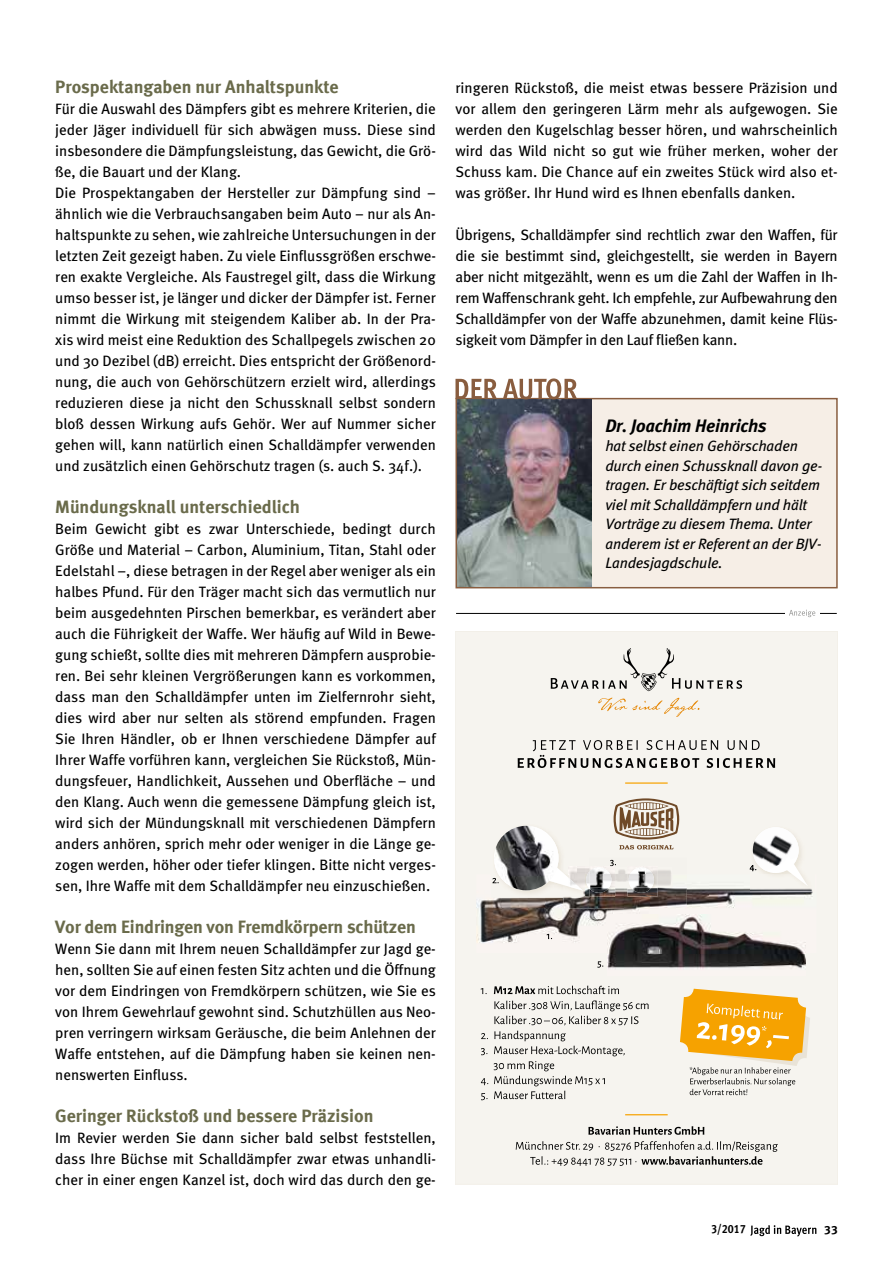
<style>
.page{position:relative;width:893px;height:1263px;background:#fff}
.page>*{position:absolute;margin:0;border:0;box-sizing:border-box;transform-origin:0 0}
.t1{font:18px "Meta Bold LF";color:#6a6b4b}
.t2{font:italic 18px "Meta Bold Lf";letter-spacing:-.01em;color:#000}
.t3{font:15px/21px "Meta";color:#000;text-align:justify}
.t4{font:italic 15px/19.5px "Meta";letter-spacing:-.01em;color:#000}
.t5{font:12px "Meta Cond Bold LF";color:#000}
.t6{font:12px "Meta Bold LF";color:#000}
</style>
<div class="page">
<svg style="left:750px;top:1225px;width:66px;height:11px"></svg>
<div style="left:455px;top:631px;width:383px;height:553px;background:#f6f4ef"></div>
<hr style="left:625px;top:782px;width:43px;height:2px;background:#f6a200">
<hr style="left:625px;top:1114px;width:43px;height:1px;background:#f6a200">
<svg style="left:481px;top:988px;width:6px;height:6px"></svg>
<svg style="left:494px;top:986px;width:125px;height:8px"></svg>
<svg style="left:494px;top:1000px;width:155px;height:25px"></svg>
<svg style="left:481px;top:1033px;width:7px;height:6px"></svg>
<svg style="left:481px;top:1048px;width:6px;height:7px"></svg>
<svg style="left:481px;top:1078px;width:7px;height:7px"></svg>
<svg style="left:481px;top:1093px;width:6px;height:7px"></svg>
<svg style="left:494px;top:1031px;width:131px;height:68px"></svg>
<svg style="left:680px;top:989px;width:130px;height:106px"></svg>
<svg style="left:588px;top:1126px;width:116px;height:9px"></svg>
<svg style="left:516px;top:1141px;width:262px;height:25px"></svg>
<svg style="left:614px;top:798px;width:65px;height:41px"></svg>
<svg style="left:619px;top:845px;width:55px;height:4px"></svg>
<img style="left:476px;top:888px;width:337px;height:58px">
<svg style="left:547px;top:934px;width:5px;height:5px"></svg>
<img style="left:608px;top:914px;width:197px;height:55px">
<svg style="left:597px;top:961px;width:6px;height:7px"></svg>
<img style="left:563px;top:859px;width:124px;height:49px">
<img style="left:627px;top:887px;width:31px;height:9px">
<img style="left:631px;top:887px;width:21px;height:6px">
<img style="left:750px;top:837px;width:63px;height:55px">
<svg style="left:750px;top:865px;width:6px;height:6px"></svg>
<svg style="left:753px;top:827px;width:46px;height:46px"></svg>
<img style="left:758px;top:827px;width:18px;height:9px">
<svg style="left:780px;top:856px;width:28px;height:30px"></svg>
<img style="left:491px;top:825px;width:98px;height:72px">
<img style="left:494px;top:826px;width:65px;height:64px;border-radius:32px">
<svg style="left:492px;top:878px;width:7px;height:5px"></svg>
<img style="left:616px;top:866px;width:56px;height:8px">
<img style="left:629px;top:867px;width:25px;height:7px">
<img style="left:616px;top:874px;width:56px;height:13px">
<svg style="left:546px;top:860px;width:70px;height:36px"></svg>
<svg style="left:551px;top:648px;width:191px;height:43px"></svg>
<svg style="left:598px;top:697px;width:101px;height:19px"></svg>
<svg style="left:518px;top:740px;width:257px;height:28px"></svg>
<div style="left:456px;top:399px;width:381px;height:189px;background:#f6eee6"></div>
<div style="left:455px;top:398px;width:383px;height:190px;border:2px solid #895d3f"></div>
<img style="left:457px;top:399px;width:134px;height:188px">
<svg style="left:455px;top:378px;width:122px;height:21px"></svg>
<hr style="left:456px;top:613px;width:381px;height:1px;background:#000">
<div style="left:785px;top:606px;width:35px;height:12px;background:#fff"></div>
<svg style="left:789px;top:610px;width:26px;height:7px"></svg>
<p class="t1" style="left:55px;top:76px;width:285px">Prospektangaben nur Anhaltspunkte</p>
<p class="t3" style="left:55px;top:98px;width:382px;text-align:left">Für die Auswahl des Dämpfers gibt es mehrere Kriterien, die jeder Jäger individuell für sich abwägen muss. Diese sind insbesondere die Dämpfungsleistung, das Gewicht, die Grö&shy;ße, die Bauart und der Klang.<br>Die Prospektangaben der Hersteller zur Dämpfung sind – ähnlich wie die Verbrauchsangaben beim Auto – nur als An&shy;haltspunkte zu sehen, wie zahlreiche Untersuchungen in der letzten Zeit gezeigt haben. Zu viele Einflussgrößen erschwe&shy;ren exakte Vergleiche. Als Faustregel gilt, dass die Wirkung umso besser ist, je länger und dicker der Dämpfer ist. Ferner nimmt die Wirkung mit steigendem Kaliber ab. In der Pra&shy;xis wird meist eine Reduktion des Schallpegels zwischen 20 und 30 Dezibel (dB) erreicht. Dies entspricht der Größenord&shy;nung, die auch von Gehörschützern erzielt wird, allerdings reduzieren diese ja nicht den Schussknall selbst sondern bloß dessen Wirkung aufs Gehör. Wer auf Nummer sicher gehen will, kann natürlich einen Schalldämpfer verwenden und zusätzlich einen Gehörschutz tragen (s. auch S. 34f.).</p>
<p class="t1" style="left:55px;top:496px;width:246px">Mündungsknall unterschiedlich</p>
<p class="t3" style="left:55px;top:518px;width:382px">Beim Gewicht gibt es zwar Unterschiede, bedingt durch Größe und Material – Carbon, Aluminium, Titan, Stahl oder Edelstahl –, diese betragen in der Regel aber weniger als ein halbes Pfund. Für den Träger macht sich das vermutlich nur beim ausgedehnten Pirschen bemerkbar, es verändert aber auch die Führigkeit der Waffe. Wer häufig auf Wild in Bewe&shy;gung schießt, sollte dies mit mehreren Dämpfern ausprobie&shy;ren. Bei sehr kleinen Vergrößerungen kann es vorkommen, dass man den Schalldämpfer unten im Zielfernrohr sieht, dies wird aber nur selten als störend empfunden. Fragen Sie Ihren Händler, ob er Ihnen verschiedene Dämpfer auf Ihrer Waffe vorführen kann, vergleichen Sie Rückstoß, Mün&shy;dungsfeuer, Handlichkeit, Aussehen und Oberfläche – und den Klang. Auch wenn die gemessene Dämpfung gleich ist, wird sich der Mündungsknall mit verschiedenen Dämpfern anders anhören, sprich mehr oder weniger in die Länge ge&shy;zogen werden, höher oder tiefer klingen. Bitte nicht verges&shy;sen, Ihre Waffe mit dem Schalldämpfer neu einzuschießen.</p>
<p class="t1" style="left:55px;top:916px;width:362px">Vor dem Eindringen von Fremdkörpern schützen</p>
<p class="t3" style="left:55px;top:938px;width:382px">Wenn Sie dann mit Ihrem neuen Schalldämpfer zur Jagd ge&shy;hen, sollten Sie auf einen festen Sitz achten und die Öffnung vor dem Eindringen von Fremdkörpern schützen, wie Sie es von Ihrem Gewehrlauf gewohnt sind. Schutzhüllen aus Neo&shy;pren verringern wirksam Geräusche, die beim Anlehnen der Waffe entstehen, auf die Dämpfung haben sie keinen nen&shy;nenswerten Einfluss.</p>
<p class="t1" style="left:55px;top:1105px;width:320px">Geringer Rückstoß und bessere Präzision</p>
<p class="t3" style="left:55px;top:1127px;width:382px">Im Revier werden Sie dann sicher bald selbst feststellen, dass Ihre Büchse mit Schalldämpfer zwar etwas unhandli&shy;cher in einer engen Kanzel ist, doch wird das durch den ge-</p>
<p class="t3" style="left:455px;top:77px;width:384px">ringeren Rückstoß, die meist etwas bessere Präzision und vor allem den geringeren Lärm mehr als aufgewogen. Sie werden den Kugelschlag besser hören, und wahrscheinlich wird das Wild nicht so gut wie früher merken, woher der Schuss kam. Die Chance auf ein zweites Stück wird also et&shy;was größer. Ihr Hund wird es Ihnen ebenfalls danken.</p>
<p class="t3" style="left:455px;top:224px;width:384px">Übrigens, Schalldämpfer sind rechtlich zwar den Waffen, für die sie bestimmt sind, gleichgestellt, sie werden in Bayern aber nicht mitgezählt, wenn es um die Zahl der Waffen in Ih&shy;rem Waffenschrank geht. Ich empfehle, zur Aufbewahrung den Schalldämpfer von der Waffe abzunehmen, damit keine Flüs&shy;sigkeit vom Dämpfer in den Lauf fließen kann.</p>
<p class="t2" style="left:605px;top:415px;width:163px">Dr. Joachim Heinrichs</p>
<p class="t4" style="left:605px;top:436px;width:219px">hat selbst einen Gehörschaden durch einen Schussknall davon ge&shy;tragen. Er beschäftigt sich seitdem viel mit Schalldämpfern und hält<br>Vorträge zu diesem Thema. Unter anderem ist er Referent an der BJV-<br>Landesjagdschule.</p>
<p class="t5" style="left:711px;top:1222px;width:36px">3/2017</p>
<p class="t6" style="left:824px;top:1222px;width:15px">33</p>
</div>
